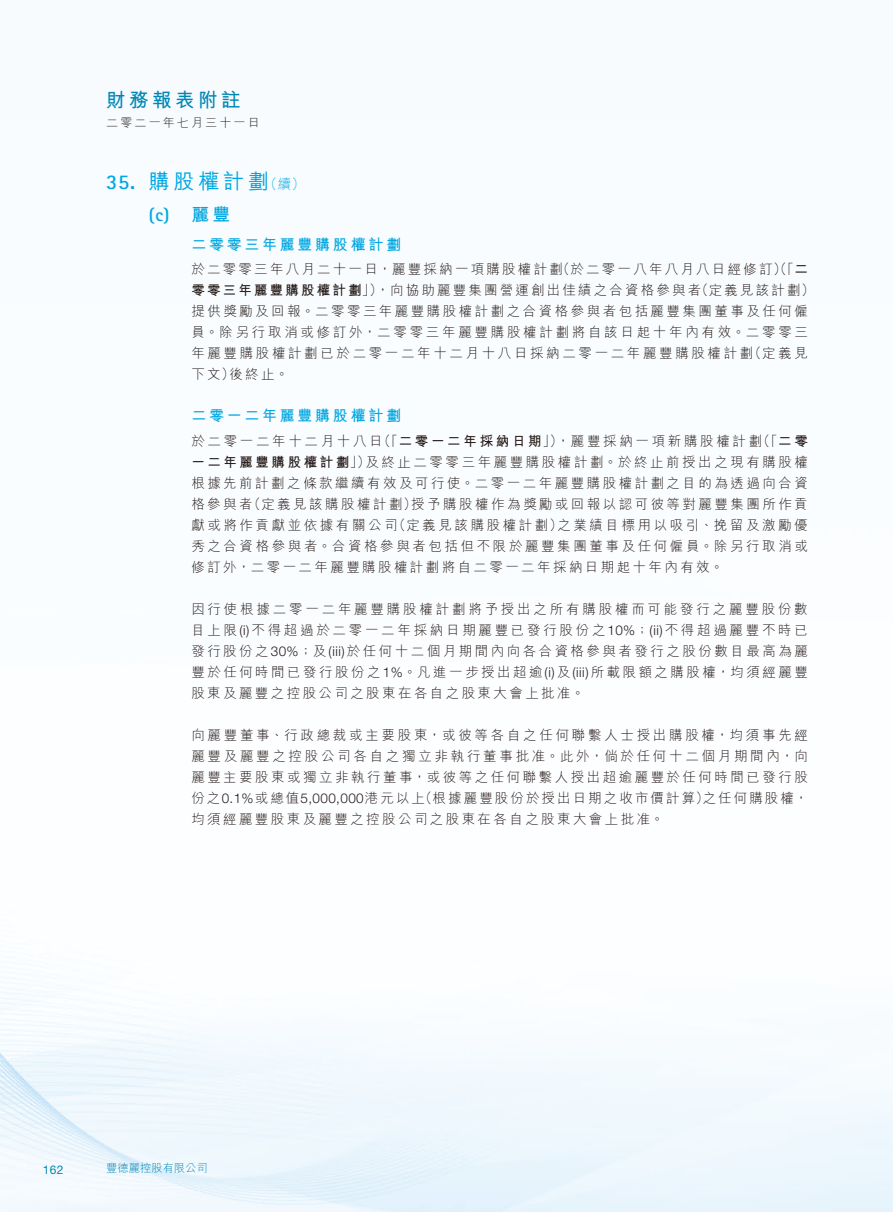
<style>
.page{position:relative;width:893px;height:1212px;background:#fff}
.page>*{position:absolute;margin:0;border:0;box-sizing:border-box;transform-origin:0 0}
.t1{font:500 21px "M Hei HK";letter-spacing:.18em;color:#00a7e2}
.t2{font:700 19.5px "M Hei HK";letter-spacing:.18em;color:#0087b5}
.t3{font:700 18px "Rotis Sans Serif Std";color:#00a7e2}
.t4{font:700 15px "M Hei HK";letter-spacing:.18em;color:#00a7e2}
.t5{font:300 13.5px/21px "M Hei HK";letter-spacing:.18em;color:#231916;text-align:justify}
.t6{font:300 12px "M Hei HK";letter-spacing:.18em;color:#231916}
.t7{font:12px "Helvetica Neue LT Std";color:#0087b5}
.t8{font:300 11.25px "M Hei HK";letter-spacing:.005em;color:#0087b5}
.s1{font-family:"Rotis Sans Serif Std";font-weight:700}
.s2{font-weight:300;font-size:13.5px}
.s3{font-family:"M Hei HK"}
.s4{font-weight:700}
.s5{font-family:"Helvetica Neue LT Std"}
</style>
<div class="page">
<img style="left:0;top:962px;width:893px;height:250px">
<h2 class="t2" style="left:106px;top:85px;width:136px">財務報表附註</h2>
<p class="t6" style="left:106px;top:117px;width:155px">二零二一年七月三十一日</p>
<h1 class="t1" style="left:106px;top:166px;width:200px"><span class="s1">35.</span> 購股權計劃<span class="s2">（續）</span></h1>
<h3 class="t3" style="left:149px;top:204px;width:83px">(c) <span class="s3">麗豐</span></h3>
<p class="t4" style="left:191px;top:234px;width:211px">二零零三年麗豐購股權計劃</p>
<p class="t5" style="left:191px;top:259px;width:625px;text-align:left">於二零零三年八月二十一日，麗豐採納一項購股權計劃（於二零一八年八月八日經修訂）（「<span class="s4">二零零三年麗豐購股權計劃</span>」），向協助麗豐集團營運創出佳績之合資格參與者（定義見該計劃）提供獎勵及回報。二零零三年麗豐購股權計劃之合資格參與者包括麗豐集團董事及任何僱員。除另行取消或修訂外，二零零三年麗豐購股權計劃將自該日起十年內有效。二零零三年麗豐購股權計劃已於二零一二年十二月十八日採納二零一二年麗豐購股權計劃（定義見下文）後終止。</p>
<p class="t4" style="left:191px;top:405px;width:211px">二零一二年麗豐購股權計劃</p>
<p class="t5" style="left:191px;top:430px;width:618px">於二零一二年十二月十八日（「<span class="s4">二零一二年採納日期</span>」），麗豐採納一項新購股權計劃（「<span class="s4">二零一二年麗豐購股權計劃</span>」）及終止二零零三年麗豐購股權計劃。於終止前授出之現有購股權根據先前計劃之條款繼續有效及可行使。二零一二年麗豐購股權計劃之目的為透過向合資格參與者（定義見該購股權計劃）授予購股權作為獎勵或回報以認可彼等對麗豐集團所作貢獻或將作貢獻並依據有關公司（定義見該購股權計劃）之業績目標用以吸引、挽留及激勵優秀之合資格參與者。合資格參與者包括但不限於麗豐集團董事及任何僱員。除另行取消或修訂外，二零一二年麗豐購股權計劃將自二零一二年採納日期起十年內有效。</p>
<p class="t5" style="left:191px;top:598px;width:618px">因行使根據二零一二年麗豐購股權計劃將予授出之所有購股權而可能發行之麗豐股份數目上限<span class="s5">(i)</span>不得超過於二零一二年採納日期麗豐已發行股份之<span class="s5">10%</span>；<span class="s5">(ii)</span>不得超過麗豐不時已發行股份之<span class="s5">30%</span>；及<span class="s5">(iii)</span>於任何十二個月期間內向各合資格參與者發行之股份數目最高為麗豐於任何時間已發行股份之<span class="s5">1%</span>。凡進一步授出超逾<span class="s5">(i)</span>及<span class="s5">(iii)</span>所載限額之購股權，均須經麗豐股東及麗豐之控股公司之股東在各自之股東大會上批准。</p>
<p class="t5" style="left:191px;top:724px;width:618px">向麗豐董事、行政總裁或主要股東，或彼等各自之任何聯繫人士授出購股權，均須事先經麗豐及麗豐之控股公司各自之獨立非執行董事批准。此外，倘於任何十二個月期間內，向麗豐主要股東或獨立非執行董事，或彼等之任何聯繫人授出超逾麗豐於任何時間已發行股份之<span class="s5">0.1%</span>或總值<span class="s5">5,000,000</span>港元以上（根據麗豐股份於授出日期之收市價計算）之任何購股權，均須經麗豐股東及麗豐之控股公司之股東在各自之股東大會上批准。</p>
<p class="t7" style="left:43px;top:1162px;width:22px">162</p>
<p class="t8" style="left:106px;top:1162px;width:103px">豐德麗控股有限公司</p>
</div>
